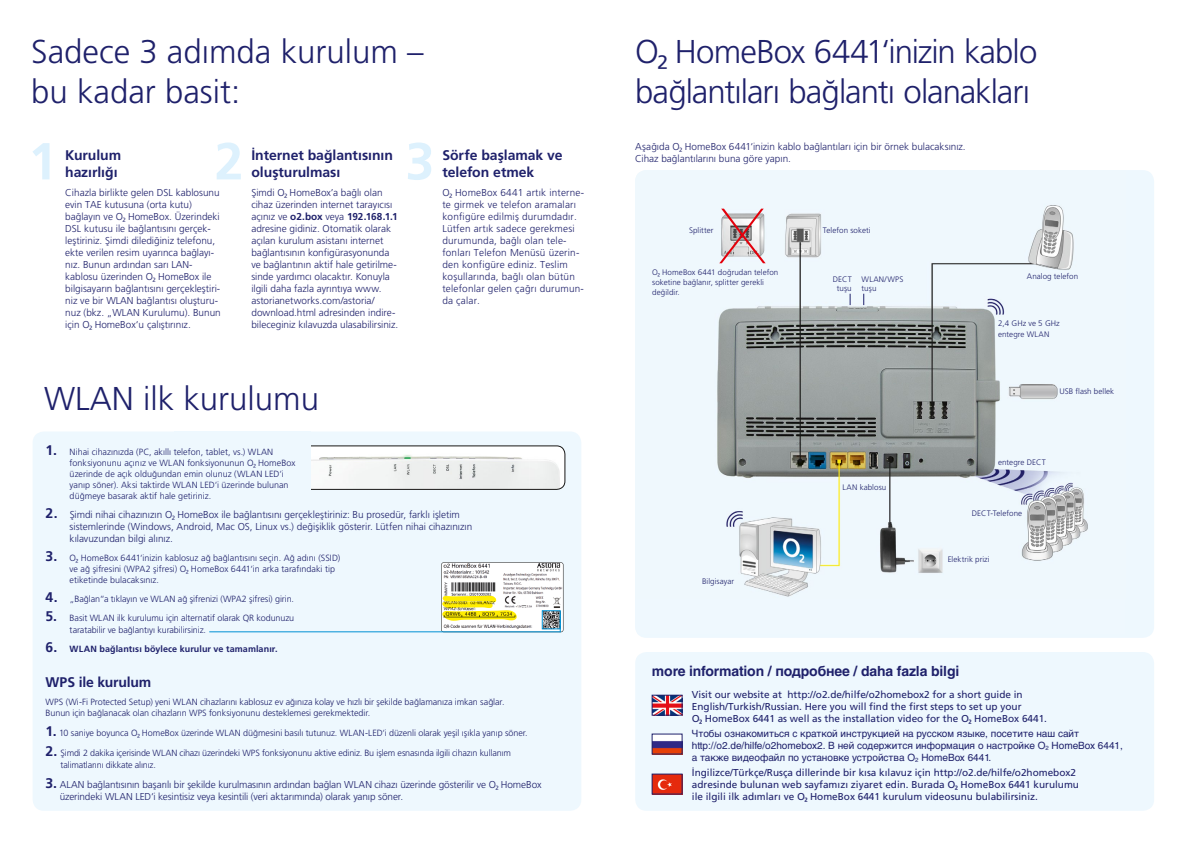
<style>
.page{position:relative;width:1191px;height:842px;background:#fff}
.page>*{position:absolute;margin:0;border:0;box-sizing:border-box;transform-origin:0 0}
.t1{font:700 52px "Frutiger O2 LT Pro";color:#ddf1fd}
.t2{font:300 33px/39.6px "Frutiger O2 LT Pro";letter-spacing:-.02em;color:#1f216b}
.t3{font:300 33px/39.6px "Frutiger O2 LT Pro";color:#1f216b}
.t4{font:700 14px/17px "Frutiger O2 LT Pro";letter-spacing:-.005em;color:#1f216b}
.t5{font:700 14px "Helvetica Cyr";letter-spacing:-.01em;color:#1f216b}
.t6{font:300 10px/12px "Frutiger O2 LT Pro";color:#1f216b}
.t7{font:10px/12px "Frutiger O2 LT Pro";color:#1f216b}
.t8{font:300 10px/12px "Frutiger O2 LT Pro";letter-spacing:.02em;color:#1f216b}
.t9{font:10px/12px "Helvetica Cyr Upright";color:#1f216b}
.t10{font:300 9px/11px "Frutiger O2 LT Pro";letter-spacing:-.005em;color:#1f216b}
.t11{font:700 9px "Frutiger O2 LT Pro";letter-spacing:.01em;color:#1f216b}
.t12{font:300 8px/9.6px "Frutiger O2 LT Pro";letter-spacing:.01em;color:#1f216b}
.s1{font-weight:700}
.s2{font-weight:700;font-size:14px}
.s3{font-size:14px}
</style>
<div class="page">
<div style="left:33px;top:431px;width:548px;height:380px;background:#eef8fe;border-radius:11px"></div>
<div style="left:635px;top:170px;width:519px;height:468px;background:#eef8fe;border-radius:11px"></div>
<img style="left:717px;top:205px;width:371px;height:392px">
<div style="left:635px;top:652px;width:519px;height:159px;background:#eef8fe;border-radius:11px"></div>
<img style="left:654px;top:697px;width:26px;height:16px">
<div style="left:652px;top:695px;width:30px;height:20px;border:1px solid #1f216b"></div>
<img style="left:654px;top:736px;width:26px;height:16px">
<div style="left:652px;top:734px;width:30px;height:20px;border:1px solid #1f216b"></div>
<img style="left:654px;top:776px;width:26px;height:16px">
<img style="left:311px;top:446px;width:254px;height:43px">
<div style="left:244px;top:446px;width:321px;height:44px;border:1px solid #181716;border-radius:8px"></div>
<div style="left:174px;top:431px;width:137px;height:69px;background:#eef8fe"></div>
<svg style="left:719px;top:209px;width:46px;height:54px"></svg>
<hr style="left:209px;top:631px;width:351px;height:1px;background:#0091d4">
<svg style="left:441px;top:562px;width:122px;height:70px;background:#d6d5ba"></svg>
<h2 class="t3" style="left:31px;top:32px;width:394px">Sadece 3 adımda kurulum – bu kadar basit:</h2>
<h2 class="t2" style="left:635px;top:32px;width:404px">œ HomeBox 6441‘inizin kablo bağlantıları bağlantı olanakları</h2>
<p class="t6" style="left:635px;top:141px;width:332px">Aşağıda œ HomeBox 6441‘inizin kablo bağlantıları için bir örnek bulacaksınız.<br>Cihaz bağlantılarını buna göre yapın.</p>
<h1 class="t1" style="left:28px;top:131px;width:30px">1</h1>
<h1 class="t1" style="left:405px;top:131px;width:30px">3</h1>
<h3 class="t4" style="left:442px;top:147px;width:122px">Sörfe başlamak ve telefon etmek</h3>
<p class="t8" style="left:442px;top:187px;width:143px">œ HomeBox 6441 artık interne&shy;te girmek ve telefon aramaları konfigüre edilmiş durumdadır.<br>Lütfen artık sadece gerekmesi durumunda, bağlı olan tele&shy;fonları Telefon Menüsü üzerin&shy;den konfigüre ediniz. Teslim koşullarında, bağlı olan bütün telefonlar gelen çağrı durumun&shy;da çalar.</p>
<h1 class="t1" style="left:214px;top:131px;width:30px">2</h1>
<h3 class="t4" style="left:251px;top:147px;width:143px">İnternet bağlantısının oluşturulması</h3>
<p class="t6" style="left:251px;top:187px;width:148px">Şimdi œ HomeBox’a bağlı olan cihaz üzerinden internet tarayıcısı açınız ve <span class="s1">o2.box</span> veya <span class="s1">192.168.1.1 </span>adresine gidiniz. Otomatik olarak açılan kurulum asistanı internet bağlantısının konfigürasyonunda ve bağlantının aktif hale getirilme&shy;sinde yardımcı olacaktır. Konuyla ilgili daha fazla ayrıntıya www. astorianetworks.com/astoria/ download.html adresinden indire&shy;bileceginiz kılavuzda ulasabilirsiniz.</p>
<h3 class="t4" style="left:65px;top:147px;width:57px">Kurulum hazırlığı</h3>
<p class="t6" style="left:65px;top:187px;width:157px">Cihazla birlikte gelen DSL kablosunu evin TAE kutusuna (orta kutu) bağlayın ve œ HomeBox. Üzerindeki DSL kutusu ile bağlantısını gerçek&shy;leştiriniz. Şimdi dilediğiniz telefonu, ekte verilen resim uyarınca bağlayı&shy;nız. Bunun ardından sarı LAN&shy;kablosu üzerinden œ HomeBox ile bilgisayarın bağlantısını gerçekleştiri&shy;niz ve bir WLAN bağlantısı oluşturu&shy;nuz (bkz. „WLAN Kurulumu). Bunun için œ HomeBox‘u çalıştırınız.</p>
<p class="t12" style="left:689px;top:225px;width:26px">Splitter</p>
<p class="t12" style="left:823px;top:225px;width:49px">Telefon soketi</p>
<p class="t12" style="left:652px;top:268px;width:128px">œ HomeBox 6441 doğrudan telefon soketine bağlanır, splitter gerekli değildir.</p>
<p class="t12" style="left:1027px;top:272px;width:53px">Analog telefon</p>
<p class="t12" style="left:832px;top:274px;width:20px;text-align:center">DECT tuşu</p>
<p class="t12" style="left:861px;top:274px;width:43px">WLAN/WPS tuşu</p>
<p class="t12" style="left:998px;top:318px;width:63px">2,4 GHz ve 5 GHz</p>
<p class="t12" style="left:998px;top:330px;width:53px">entegre WLAN</p>
<h2 class="t3" style="left:44px;top:379px;width:277px">WLAN ilk kurulumu</h2>
<p class="t10" style="left:70px;top:446px;width:227px;text-indent:-24px"><span class="s2">1.</span> Nihai cihazınızda (PC, akıllı telefon, tablet, vs.) WLAN fonksiyonunu açınız ve WLAN fonksiyonunun œ HomeBox üzerinde de açık olduğundan emin olunuz (WLAN LED‘i yanıp söner). Aksi taktirde WLAN LED‘i üzerinde bulunan düğmeye basarak aktif hale getiriniz.</p>
<p class="t6" style="left:70px;top:508px;width:404px;text-indent:-24px"><span class="s2">2.</span> Şimdi nihai cihazınızın œ HomeBox ile bağlantısını gerçekleştiriniz: Bu prosedür, farklı işletim sistemlerinde (Windows, Android, Mac OS, Linux vs.) değişiklik gösterir. Lütfen nihai cihazınızın kılavuzundan bilgi alınız.</p>
<p class="t10" style="left:70px;top:552px;width:272px;text-indent:-24px"><span class="s2">3.</span> œ HomeBox 6441‘inizin kablosuz ağ bağlantısını seçin. Ağ adını (SSID) ve ağ şifresini (WPA2 şifresi) œ HomeBox 6441‘in arka tarafındaki tip etiketinde bulacaksınız.</p>
<p class="t10" style="left:46px;top:593px;width:250px"><span class="s2">4.</span> „Bağlan“a tıklayın ve WLAN ağ şifrenizi (WPA2 şifresi) girin.</p>
<p class="t10" style="left:70px;top:612px;width:226px;line-height:12px;text-indent:-24px"><span class="s2">5.</span> Basit WLAN ilk kurulumu için alternatif olarak QR kodunuzu taratabilir ve bağlantıyı kurabilirsiniz.</p>
<p class="t11" style="left:46px;top:643px;width:233px"><span class="s3">6.</span> WLAN bağlantısı böylece kurulur ve tamamlanır.</p>
<h3 class="t4" style="left:46px;top:673px;width:107px">WPS ile kurulum</h3>
<p class="t10" style="left:46px;top:696px;width:460px">WPS (Wi-Fi Protected Setup) yeni WLAN cihazlarını kablosuz ev ağınıza kolay ve hızlı bir şekilde bağlamanıza imkan sağlar.<br>Bunun için bağlanacak olan cihazların WPS fonksiyonunu desteklemesi gerekmektedir.</p>
<p class="t10" style="left:46px;top:727px;width:483px"><span class="s2">1.</span> 10 saniye boyunca œ HomeBox üzerinde WLAN düğmesini basılı tutunuz. WLAN-LED‘i düzenli olarak yeşil ışıkla yanıp söner.</p>
<p class="t10" style="left:61px;top:747px;width:452px;line-height:12px;text-indent:-15px"><span class="s2">2.</span> Şimdi 2 dakika içerisinde WLAN cihazı üzerindeki WPS fonksiyonunu aktive ediniz. Bu işlem esnasında ilgili cihazın kullanım talimatlarını dikkate alınız.</p>
<p class="t6" style="left:60px;top:779px;width:483px;text-indent:-14px"><span class="s2">3.</span> ALAN bağlantısının başarılı bir şekilde kurulmasının ardından bağlan WLAN cihazı üzerinde gösterilir ve œ HomeBox üzerindeki WLAN LED‘i kesintisiz veya kesintili (veri aktarımında) olarak yanıp söner.</p>
<p class="t12" style="left:702px;top:577px;width:33px">Bilgisayar</p>
<p class="t12" style="left:842px;top:482px;width:45px">LAN kablosu</p>
<p class="t12" style="left:1059px;top:386px;width:56px">USB flash bellek</p>
<p class="t12" style="left:998px;top:458px;width:49px">entegre DECT</p>
<p class="t12" style="left:971px;top:508px;width:52px">DECT-Telefone</p>
<p class="t12" style="left:947px;top:555px;width:43px">Elektrik prizi</p>
<h3 class="t5" style="left:652px;top:663px;width:309px">more information / подробнее / daha fazla bilgi</h3>
<p class="t7" style="left:692px;top:688px;width:357px">Visit our website at http://o2.de/hilfe/o2homebox2 for a short guide in<br>English/Turkish/Russian. Here you will find the first steps to set up your<br>œ HomeBox 6441 as well as the installation video for the œ HomeBox 6441.</p>
<p class="t9" style="left:692px;top:727px;width:432px">Чтобы ознакомиться с краткой инструкцией на русском языке, посетите наш сайт http://o2.de/hilfe/o2homebox2. В ней содержится информация о настройке О<sub>2</sub> HomeBox 6441, а также видеофайл по установке устройства О<sub>2</sub> HomeBox 6441.</p>
<p class="t7" style="left:692px;top:767px;width:388px">İngilizce/Türkçe/Rusça dillerinde bir kısa kılavuz için http://o2.de/hilfe/o2homebox2 adresinde bulunan web sayfamızı ziyaret edin. Burada œ HomeBox 6441 kurulumu ile ilgili ilk adımları ve œ HomeBox 6441 kurulum videosunu bulabilirsiniz.</p>
</div>
